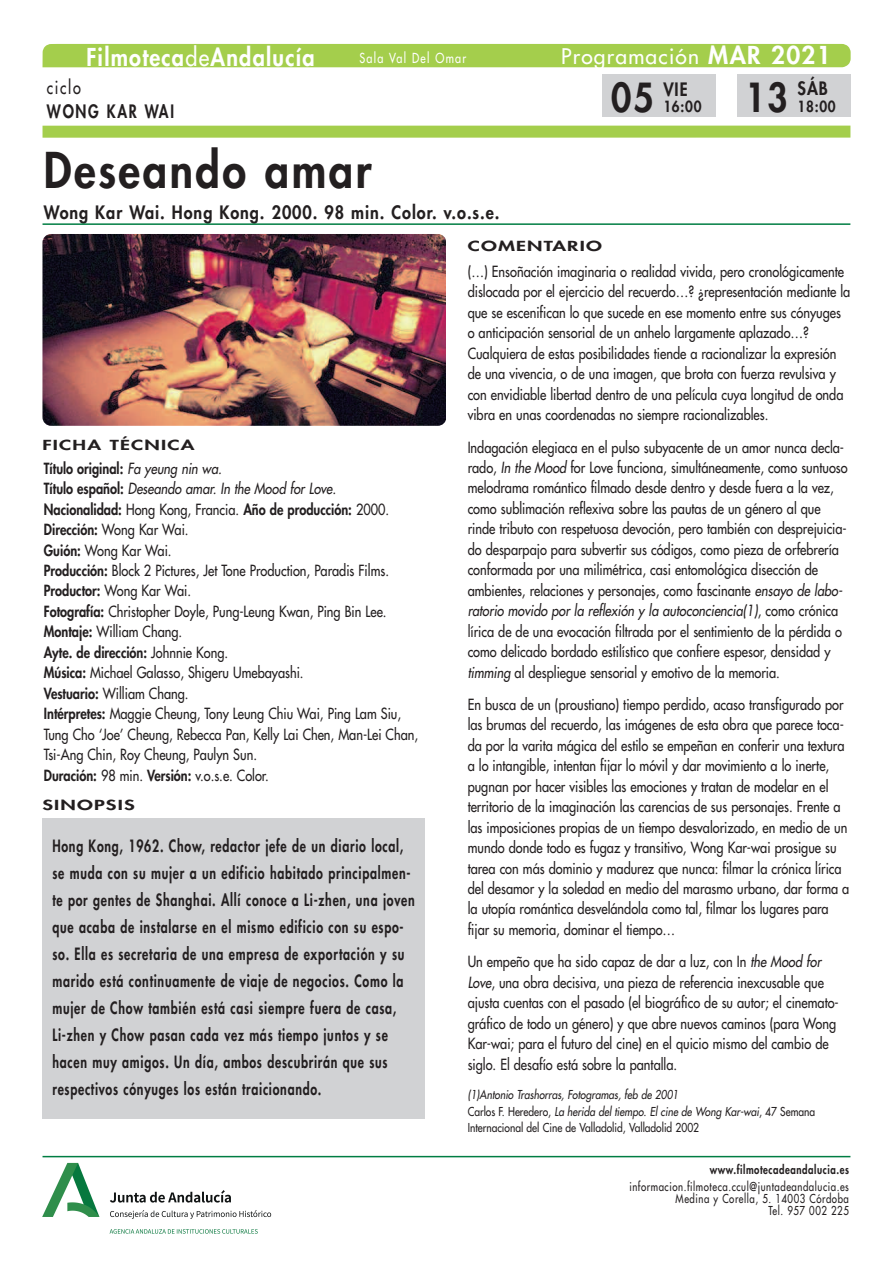
<style>
.page{position:relative;width:893px;height:1263px;background:#fff}
.page>*{position:absolute;margin:0;border:0;box-sizing:border-box;transform-origin:0 0}
.t1{font:800 48px "Futura LT";letter-spacing:.06em;color:#231f20;scale:.9 1}
.t2{font:800 39px "Futura LT";color:#231f20;scale:.9 1}
.t3{font:800 24px "Futura LT";letter-spacing:.06em;color:#fff;scale:.9 1}
.t4{font:21px "Futura LT";letter-spacing:.06em;color:#fff}
.t5{font:800 18px "Futura LT";letter-spacing:.06em;color:#231f20;scale:.9 1}
.t6{font:800 18px "Futura LT";letter-spacing:.115em;color:#231f20;scale:.8 1}
.t7{font:18px "Futura LT";letter-spacing:.115em;color:#231f20;scale:.8 1}
.t8{font:800 16.5px/27px "Futura LT";letter-spacing:.06em;color:#231f20;scale:.75 1}
.t9{font:15px/20.4px "Futura LT";color:#231f20;scale:.85 1}
.t10{font:800 15px "Futura LT";letter-spacing:.06em;color:#231f20;scale:.9 1}
.t11{font:800 13.5px "Futura LT";letter-spacing:.06em;color:#231f20;scale:1.5 1}
.t12{font:13.5px "Futura LT";letter-spacing:.115em;color:#fff;scale:.8 1}
.t13{font:italic 12px/16.4px "Futura LT";color:#231f20;scale:.85 1}
.t14{font:12px/12px "Futura LT";letter-spacing:.06em;color:#231f20;text-align:right;scale:.8 1}
.t15{font:800 12px "Futura LT";letter-spacing:.06em;color:#231f20;scale:.8 1}
.s1{font-weight:400}
.s2{font-weight:800;font-size:24px}
.s3{font-weight:800}
.s4{font-style:italic}
.s5{font-style:normal}
</style>
<div class="page">
<img style="left:42px;top:234px;width:403px;height:192px;border-radius:9px">
<div style="left:43px;top:44px;width:808px;height:23px;background:#a4ce4c"></div>
<div style="left:43px;top:126px;width:807px;height:12px;background:#a4ce4c"></div>
<div style="left:42px;top:818px;width:383px;height:301px;background:#d1d2d4"></div>
<hr style="left:43px;top:223px;width:807px;height:2px;background:#007d43">
<hr style="left:43px;top:1156px;width:807px;height:1px;background:#007d43">
<div style="left:737px;top:74px;width:113px;height:43px;background:#d1d2d4"></div>
<div style="left:603px;top:74px;width:113px;height:43px;background:#d1d2d4"></div>
<img style="left:43px;top:1162px;width:229px;height:72px">
<h3 class="t3" style="left:86px;top:42px;width:255px">Filmoteca<span class="s1">de</span>Andalucía</h3>
<h3 class="t4" style="left:561px;top:43px;width:271px">Programación <span class="s2">MAR 2021</span></h3>
<p class="t12" style="left:359px;top:49px;width:135px">Sala Val Del Omar</p>
<p class="t7" style="left:47px;top:76px;width:44px">ciclo</p>
<p class="t6" style="left:47px;top:100px;width:160px">WONG KAR WAI</p>
<h2 class="t2" style="left:611px;top:72px;width:49px">05</h2>
<p class="t5" style="left:663px;top:77px;width:28px">VIE</p>
<p class="t10" style="left:663px;top:96px;width:44px">16:00</p>
<h1 class="t1" style="left:44px;top:138px;width:366px">Deseando amar</h1>
<p class="t5" style="left:44px;top:201px;width:508px">Wong Kar Wai. Hong Kong. 2000. 98 min. Color. v.o.s.e.</p>
<p class="t11" style="left:468px;top:237px;width:91px">COMENTARIO</p>
<h2 class="t2" style="left:745px;top:71px;width:49px">13</h2>
<p class="t5" style="left:797px;top:77px;width:35px">SÁB</p>
<p class="t10" style="left:797px;top:96px;width:44px">18:00</p>
<p class="t11" style="left:42px;top:436px;width:103px">FICHA TÉCNICA</p>
<p class="t9" style="left:44px;top:458px;width:442px"><span class="s3">Título original:</span> <span class="s4">Fa yeung nin wa.<br></span><span class="s3">Título español:</span> <span class="s4">Deseando amar. In the Mood for Love.<br></span><span class="s3">Nacionalidad:</span> Hong Kong, Francia. <span class="s3">Año de producción:</span> 2000.<br><span class="s3">Dirección:</span> Wong Kar Wai.<br><span class="s3">Guión:</span> Wong Kar Wai.<br><span class="s3">Producción:</span> Block 2 Pictures, Jet Tone Production, Paradis Films.<br><span class="s3">Productor:</span> Wong Kar Wai.<br><span class="s3">Fotografía:</span> Christopher Doyle, Pung-Leung Kwan, Ping Bin Lee.<br><span class="s3">Montaje:</span> William Chang.<br><span class="s3">Ayte. de dirección:</span> Johnnie Kong.<br><span class="s3">Música:</span> Michael Galasso, Shigeru Umebayashi.<br><span class="s3">Vestuario:</span> William Chang.<br><span class="s3">Intérpretes:</span> Maggie Cheung, Tony Leung Chiu Wai, Ping Lam Siu, Tung Cho ‘Joe’ Cheung, Rebecca Pan, Kelly Lai Chen, Man-Lei Chan, Tsi-Ang Chin, Roy Cheung, Paulyn Sun.<br><span class="s3">Duración:</span> 98 min. <span class="s3">Versión:</span> v.o.s.e. Color.</p>
<p class="t11" style="left:42px;top:795px;width:63px">SINOPSIS</p>
<p class="t8" style="left:52px;top:832px;width:485px">Hong Kong, 1962. Chow, redactor jefe de un diario local, se muda con su mujer a un edificio habitado principalmen&shy;te por gentes de Shanghai. Allí conoce a Li-zhen, una joven que acaba de instalarse en el mismo edificio con su espo&shy;so. Ella es secretaria de una empresa de exportación y su marido está continuamente de viaje de negocios. Como la mujer de Chow también está casi siempre fuera de casa, Li-zhen y Chow pasan cada vez más tiempo juntos y se hacen muy amigos. Un día, ambos descubrirán que sus respectivos cónyuges los están traicionando.</p>
<p class="t9" style="left:468px;top:261px;width:452px">(…) Ensoñación imaginaria o realidad vivida, pero cronológicamente dislocada por el ejercicio del recuerdo…? ¿representación mediante la que se escenifican lo que sucede en ese momento entre sus cónyuges o anticipación sensorial de un anhelo largamente aplazado…?<br>Cualquiera de estas posibilidades tiende a racionalizar la expresión de una vivencia, o de una imagen, que brota con fuerza revulsiva y con envidiable libertad dentro de una película cuya longitud de onda vibra en unas coordenadas no siempre racionalizables.</p>
<p class="t9" style="left:468px;top:437px;width:449px">Indagación elegiaca en el pulso subyacente de un amor nunca decla&shy;rado, <span class="s4">In the Mood</span> for Love funciona, simultáneamente, como suntuoso melodrama romántico filmado desde dentro y desde fuera a la vez, como sublimación reflexiva sobre las pautas de un género al que rinde tributo con respetuosa devoción, pero también con desprejuicia&shy;do desparpajo para subvertir sus códigos, como pieza de orfebrería conformada por una milimétrica, casi entomológica disección de ambientes, relaciones y personajes, como fascinante <span class="s4">ensayo de labo&shy;ratorio movido por la reflexión y la autoconciencia(1)</span>, como crónica lírica de de una evocación filtrada por el sentimiento de la pérdida o como delicado bordado estilístico que confiere espesor, densidad y <span class="s4">timming</span> al despliegue sensorial y emotivo de la memoria.</p>
<p class="t9" style="left:468px;top:694px;width:450px">En busca de un (proustiano) tiempo perdido, acaso transfigurado por las brumas del recuerdo, las imágenes de esta obra que parece toca&shy;da por la varita mágica del estilo se empeñan en conferir una textura a lo intangible, intentan fijar lo móvil y dar movimiento a lo inerte, pugnan por hacer visibles las emociones y tratan de modelar en el territorio de la imaginación las carencias de sus personajes. Frente a las imposiciones propias de un tiempo desvalorizado, en medio de un mundo donde todo es fugaz y transitivo, Wong Kar-wai prosigue su tarea con más dominio y madurez que nunca: filmar la crónica lírica del desamor y la soledad en medio del marasmo urbano, dar forma a la utopía romántica desvelándola como tal, filmar los lugares para fijar su memoria, dominar el tiempo…</p>
<p class="t9" style="left:468px;top:951px;width:438px">Un empeño que ha sido capaz de dar a luz, con In <span class="s4">the Mood for Love</span>, una obra decisiva, una pieza de referencia inexcusable que ajusta cuentas con el pasado (el biográfico de su autor; el cinemato&shy;gráfico de todo un género) y que abre nuevos caminos (para Wong Kar-wai; para el futuro del cine) en el quicio mismo del cambio de siglo. El desafío está sobre la pantalla.</p>
<p class="t13" style="left:468px;top:1087px;width:410px">(1)Antonio Trashorras, Fotogramas, feb de 2001<br><span class="s5">Carlos F. Heredero,</span> La herida del tiempo. El cine de Wong Kar-wai<span class="s5">, 47 Semana<br>Internacional del Cine de Valladolid, Valladolid 2002</span></p>
<p class="t15" style="left:710px;top:1162px;width:176px">www.filmotecadeandalucia.es</p>
<p class="t14" style="left:629px;top:1180px;width:276px">informacion.filmoteca.ccul@juntadeandalucia.es<br>Medina y Corella, 5. 14003 Córdoba<br>Tel. 957 002 225</p>
</div>
